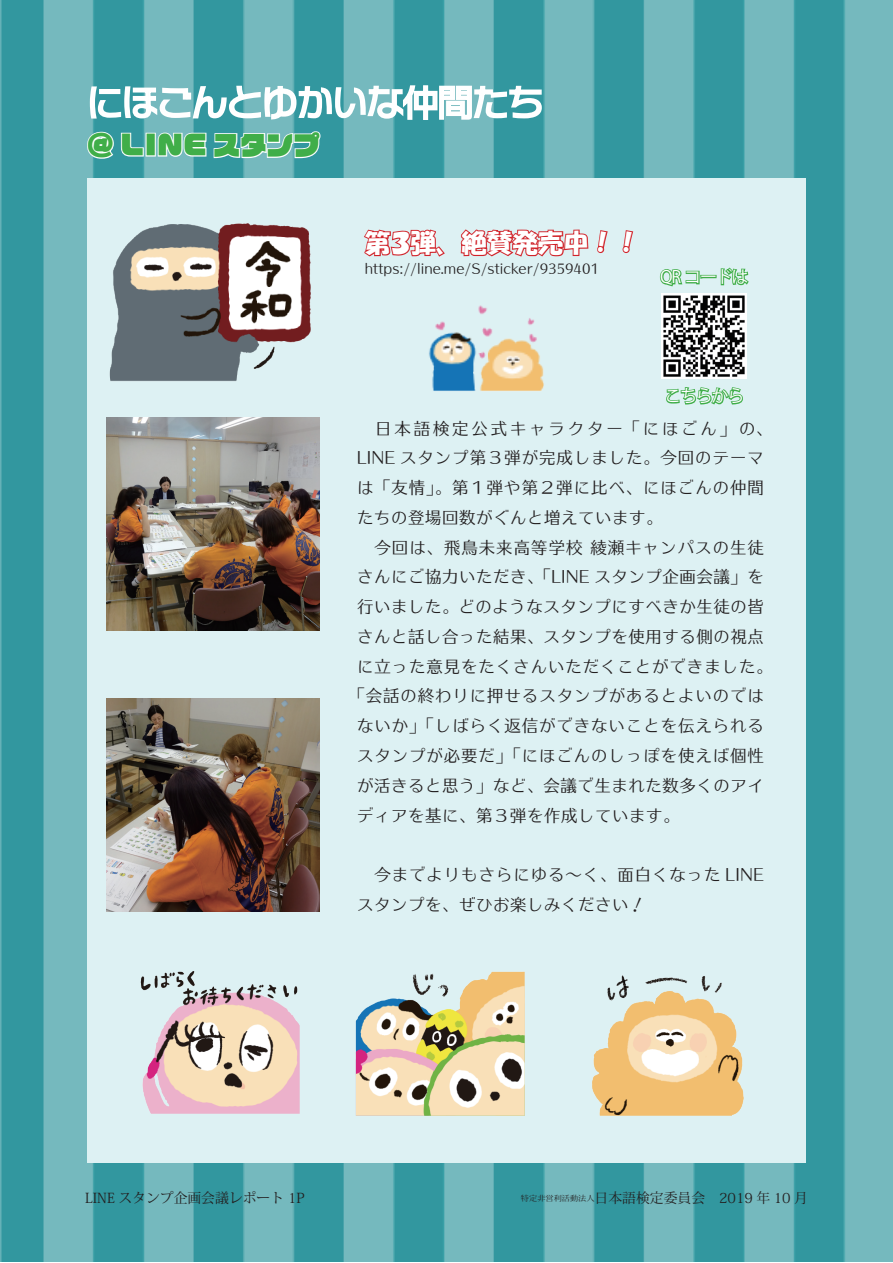
<style>
.page{position:relative;width:893px;height:1263px;background:#fff}
.page>*{position:absolute;margin:0;border:0;box-sizing:border-box;transform-origin:0 0}
.t1{font:35.1px "VDL Logona Regular";color:#fff}
.t2{font:26.55px "VDL Logo Jr Black Black";color:#40ae49}
.t3{font:25.5px "HGP Soei Kakupoptai";color:#fff}
.t4{font:16.95px/29.7px "Kan 48 Typos Std";color:#231f20}
.t5{font:16.95px "Kan 48 Typos Std";letter-spacing:.02em;color:#231f20}
.t6{font:16.95px "Kan 48 Typos Std";letter-spacing:.135em;color:#231f20}
.t7{font:16.95px "Koz Go Pro";letter-spacing:-.075em;color:#fff}
.t8{font:13.8px "Koz Min Pro";color:#231f20}
.t9{font:13.8px "Kan 48 Typos Std";color:#231f20}
</style>
<div class="page">
<img style="left:0;top:0;width:893px;height:1262px">
<svg style="left:89px;top:84px;width:454px;height:37px"></svg>
<svg style="left:86px;top:131px;width:59px;height:29px"></svg>
<div style="left:146px;top:133px;width:10px;height:24px;border:2px solid #fff"></div>
<svg style="left:157px;top:130px;width:165px;height:29px"></svg>
<div style="left:87px;top:179px;width:719px;height:984px;background:#ddf1f3"></div>
<img style="left:107px;top:418px;width:212px;height:212px">
<img style="left:107px;top:698px;width:212px;height:213px">
<img style="left:140px;top:971px;width:160px;height:143px">
<img style="left:85px;top:173px;width:251px;height:218px">
<img style="left:592px;top:975px;width:152px;height:141px">
<img style="left:355px;top:971px;width:170px;height:145px">
<svg style="left:364px;top:229px;width:81px;height:28px"></svg>
<svg style="left:460px;top:229px;width:129px;height:28px"></svg>
<svg style="left:597px;top:230px;width:11px;height:23px"></svg>
<svg style="left:622px;top:230px;width:12px;height:23px"></svg>
<img style="left:662px;top:294px;width:85px;height:85px">
<svg style="left:659px;top:267px;width:90px;height:20px"></svg>
<svg style="left:666px;top:387px;width:77px;height:18px"></svg>
<img style="left:429px;top:305px;width:115px;height:86px">
<h1 class="t1" style="left:87px;top:79px;width:458px">にほごんとゆかいな仲間たち</h1>
<h2 class="t2" style="left:87px;top:126px;width:234px">＠ LINE スタンプ</h2>
<h3 class="t3" style="left:365px;top:230px;width:277px">第３弾、絶賛発売中！！</h3>
<p class="t9" style="left:365px;top:257px;width:236px">https://line.me/S/sticker/9359401</p>
<p class="t7" style="left:660px;top:266px;width:90px">QR コードは</p>
<p class="t7" style="left:664px;top:385px;width:81px">こちらから</p>
<p class="t6" style="left:375px;top:413px;width:399px">日本語検定公式キャラクター「にほごん」の、</p>
<p class="t5" style="left:357px;top:443px;width:409px">LINE スタンプ第３弾が完成しました。今回のテーマ</p>
<p class="t5" style="left:357px;top:473px;width:409px">は「友情」。第１弾や第２弾に比べ、にほごんの仲間</p>
<p class="t4" style="left:357px;top:500px;width:308px">たちの登場回数がぐんと増えています。</p>
<p class="t5" style="left:357px;top:532px;width:409px">　今回は、飛鳥未来高等学校 綾瀬キャンパスの生徒</p>
<p class="t4" style="left:357px;top:560px;width:409px">さんにご協力いただき、「LINE スタンプ企画会議」を</p>
<p class="t4" style="left:357px;top:589px;width:409px">行いました。どのようなスタンプにすべきか生徒の皆</p>
<p class="t4" style="left:357px;top:619px;width:409px">さんと話し合った結果、スタンプを使用する側の視点</p>
<p class="t5" style="left:357px;top:652px;width:418px">に立った意見をたくさんいただくことができました。</p>
<p class="t5" style="left:348px;top:681px;width:418px">「会話の終わりに押せるスタンプがあるとよいのでは</p>
<p class="t5" style="left:357px;top:711px;width:409px">ないか」「しばらく返信ができないことを伝えられる</p>
<p class="t5" style="left:357px;top:741px;width:409px">スタンプが必要だ」「にほごんのしっぽを使えば個性</p>
<p class="t4" style="left:357px;top:768px;width:409px">が活きると思う」など、会議で生まれた数多くのアイ</p>
<p class="t4" style="left:357px;top:798px;width:325px">ディアを基に、第３弾を作成しています。</p>
<p class="t4" style="left:357px;top:857px;width:409px">　今までよりもさらにゆる～く、面白くなった LINEスタンプを、ぜひお楽しみください！</p>
<p class="t8" style="left:85px;top:1188px;width:221px">LINE スタンプ企画会議レポート 1P</p>
<p class="t8" style="left:521px;top:1188px;width:288px"><sup>特定非営利活動法人</sup>日本語検定委員会　2019 年 10 月</p>
</div>
